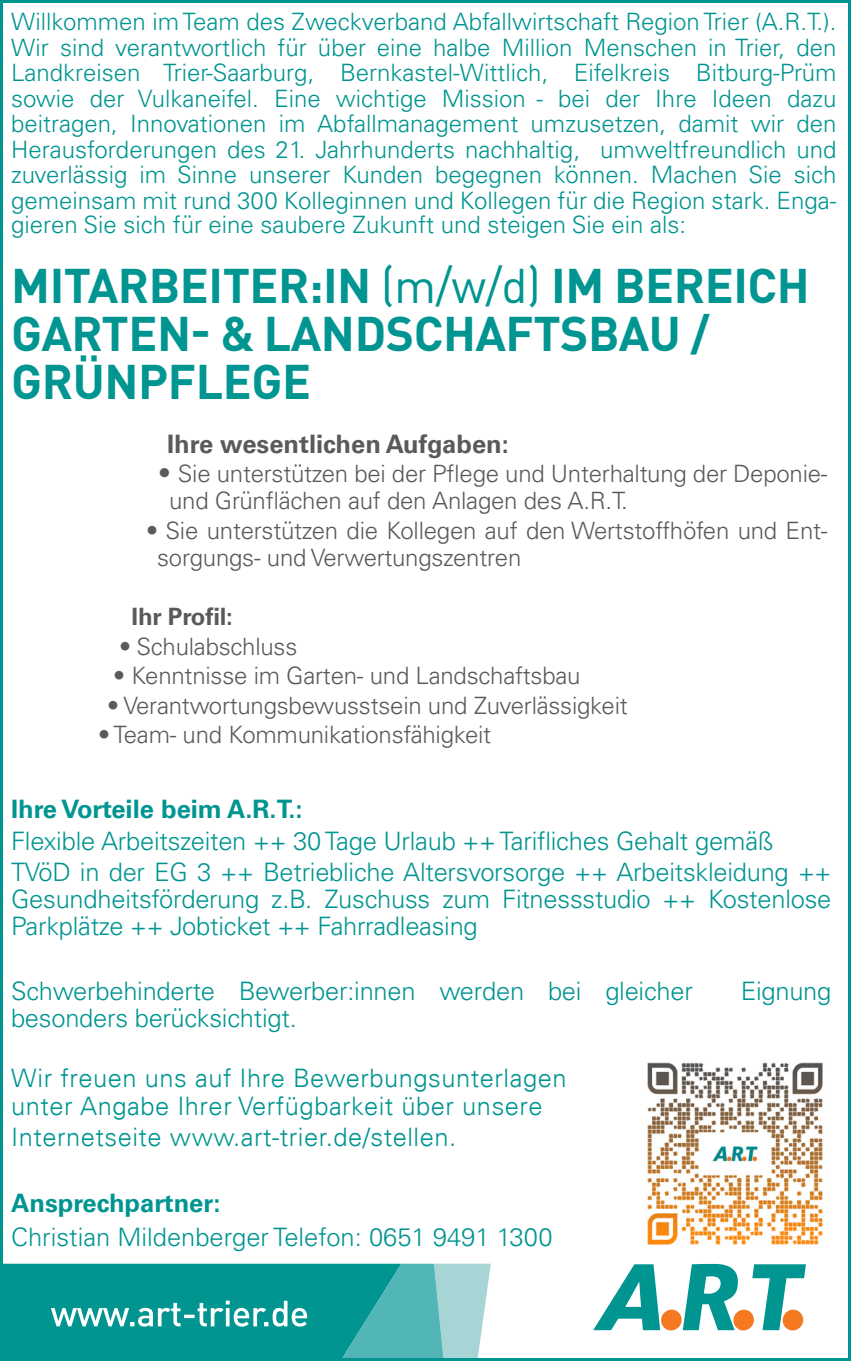
<style>
.page{position:relative;width:851px;height:1361px;background:#fff}
.page>*{position:absolute;margin:0;border:0;box-sizing:border-box;transform-origin:0 0}
.t1{font:700 48px/48px "DINOT";letter-spacing:-.01em;color:#009591}
.t2{font:300 25.5px/31.2px "Univers LT Pro 45";letter-spacing:-.01em;color:#009591}
.t3{font:300 25.5px/28.2px "Univers LT";letter-spacing:.02em;color:#009591}
.t4{font:700 25.5px "Univers LT Pro 65";color:#009591}
.t5{font:700 25.5px "Univers LT Pro 65";color:#5a5a5d}
.t6{font:300 24px/25.2px "Univers LT Pro 45";color:#009591;text-align:justify}
.t7{font:300 24px/27px "Univers LT Pro 45";letter-spacing:-.01em;color:#5a5a5d}
.t8{font:700 24px "Univers LT Pro 65";letter-spacing:-.01em;color:#5a5a5d}
.s1{font-weight:400}
.s2{font-size:25.5px}
</style>
<div class="page">
<svg style="left:2px;top:1263px;width:803px;height:95px"></svg>
<img style="left:647px;top:1062px;width:177px;height:183px">
<p class="t6" style="left:11px;top:8px;width:826px">Willkommen im Team des Zweckverband Abfallwirtschaft Region Trier (A.R.T.).<br>Wir sind verantwortlich für über eine halbe Million Menschen in Trier, den Landkreisen Trier-Saarburg, Bernkastel-Wittlich, Eifelkreis Bitburg-Prüm sowie der Vulkaneifel. Eine wichtige Mission - bei der Ihre Ideen dazu beitragen, Innovationen im Abfallmanagement umzusetzen, damit wir den Herausforderungen des 21. Jahrhunderts nachhaltig, umweltfreundlich und zuverlässig im Sinne unserer Kunden begegnen können. Machen Sie sich gemeinsam mit rund 300 Kolleginnen und Kollegen für die Region stark. Enga&shy;gieren Sie sich für eine saubere Zukunft und steigen Sie ein als:</p>
<h1 class="t1" style="left:11px;top:257px;width:799px">MITARBEITER:IN <span class="s1">(m/w/d)</span> IM BEREICH<br>GARTEN- &amp; LANDSCHAFTSBAU /<br>GRÜNPFLEGE</h1>
<p class="t5" style="left:167px;top:426px;width:343px">Ihre wesentlichen Aufgaben:</p>
<p class="t7" style="left:169px;top:460px;width:659px;text-indent:-11px"><span class="s2">•</span> Sie unterstützen bei der Pflege und Unterhaltung der Deponie&shy;und Grünflächen auf den Anlagen des A.R.T.</p>
<p class="t7" style="left:157px;top:516px;width:671px;text-indent:-11px">• Sie unterstützen die Kollegen auf den Wertstoffhöfen und Ent&shy;sorgungs- und Verwertungszentren</p>
<p class="t8" style="left:131px;top:600px;width:103px">Ihr Profil:</p>
<p class="t7" style="left:119px;top:632px;width:180px">• Schulabschluss</p>
<p class="t7" style="left:113px;top:661px;width:469px">• Kenntnisse im Garten- und Landschaftsbau</p>
<p class="t7" style="left:107px;top:691px;width:522px">• Verantwortungsbewusstsein und Zuverlässigkeit</p>
<p class="t7" style="left:98px;top:720px;width:394px">• Team- und Kommunikationsfähigkeit</p>
<p class="t4" style="left:11px;top:791px;width:293px">Ihre Vorteile beim A.R.T.:</p>
<p class="t2" style="left:11px;top:824px;width:821px">Flexible Arbeitszeiten ++ 30 Tage Urlaub ++ Tarifliches Gehalt gemäß<br>TVöD in der EG 3 ++ Betriebliche Altersvorsorge ++ Arbeitskleidung ++</p>
<p class="t2" style="left:11px;top:884px;width:821px;line-height:27px">Gesundheitsförderung z.B. Zuschuss zum Fitnessstudio ++ Kostenlose<br>Parkplätze ++ Jobticket ++ Fahrradleasing</p>
<p class="t2" style="left:11px;top:975px;width:683px">Schwerbehinderte Bewerber:innen werden bei gleicher</p>
<p class="t2" style="left:740px;top:975px;width:92px">Eignung</p>
<p class="t2" style="left:11px;top:1002px;width:287px">besonders berücksichtigt.</p>
<p class="t3" style="left:11px;top:1063px;width:557px">Wir freuen uns auf Ihre Bewerbungsunterlagen unter Angabe Ihrer Verfügbarkeit über unsere</p>
<p class="t3" style="left:11px;top:1123px;width:446px">Internetseite www.art-trier.de/stellen.</p>
<p class="t4" style="left:11px;top:1185px;width:211px">Ansprechpartner:</p>
<p class="t2" style="left:11px;top:1221px;width:543px">Christian Mildenberger Telefon: 0651 9491 1300</p>
</div>
